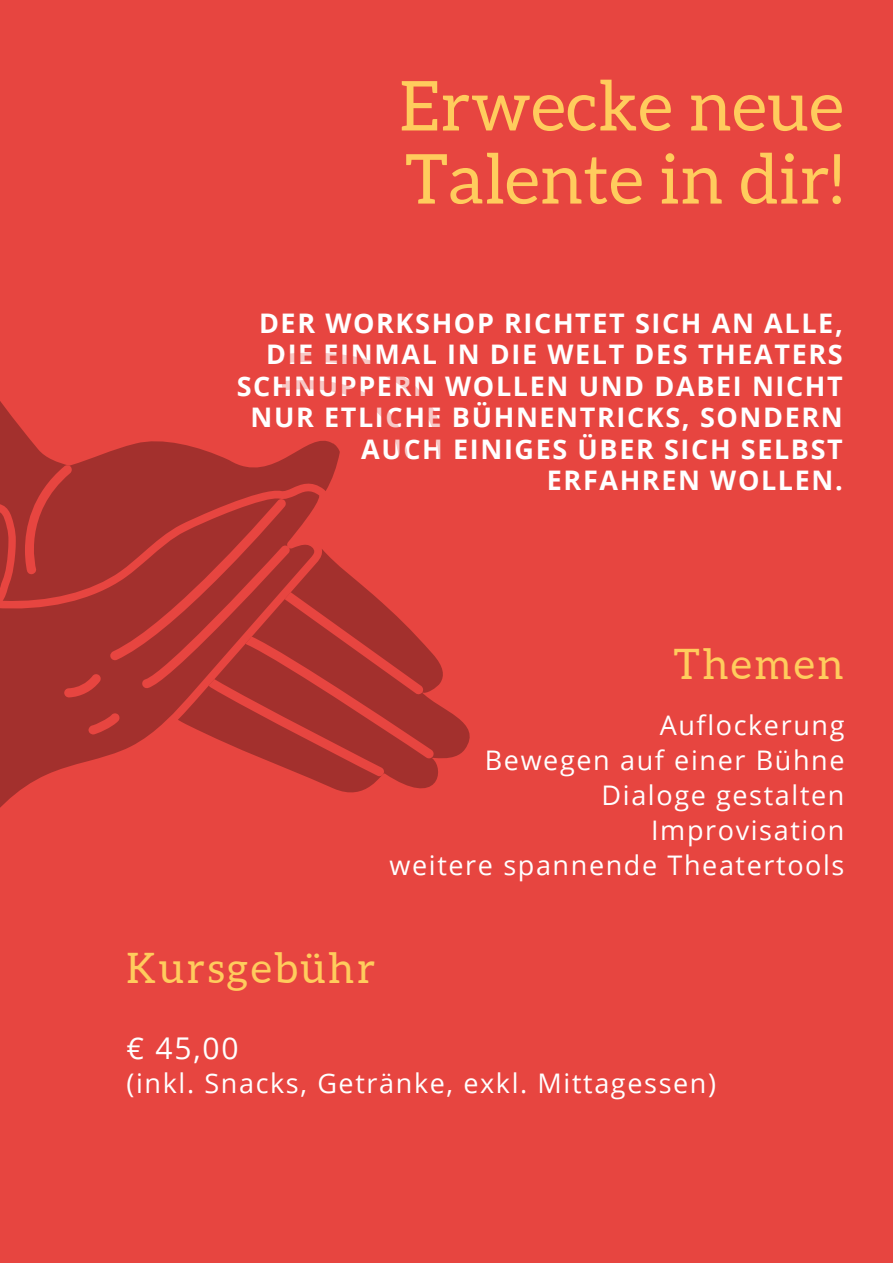
<style>
.page{position:relative;width:893px;height:1264px;background:#fff}
.page>*{position:absolute;margin:0;border:0;box-sizing:border-box;transform-origin:0 0}
.t1{font:69px/73.1px "Aleo";letter-spacing:.01em;color:#ffcc5d}
.t2{font:42px "Aleo";letter-spacing:.06em;color:#ffcc5d}
.t3{font:30px "Open Sans";color:#fff}
.t4{font:700 27px/31.5px "Open Sans";letter-spacing:.06em;color:#fff;text-align:right}
.t5{font:27px/34.8px "Open Sans";letter-spacing:.06em;color:#fff;text-align:right}
</style>
<div class="page">
<div style="left:0;top:0;width:892px;height:1262px;background:#e74540"></div>
<svg style="left:319px;top:711px;width:151px;height:82px"></svg>
<svg style="left:0;top:401px;width:22px;height:87px;fill:#a3302d"></svg>
<svg style="left:0;top:488px;width:319px;height:320px"></svg>
<svg style="left:34px;top:793px;width:194px;height:15px"></svg>
<svg style="left:22px;top:429px;width:426px;height:348px"></svg>
<h1 class="t1" style="left:399px;top:69px;width:445px">Erwecke neue<br>Talente in dir!</h1>
<p class="t4" style="left:237px;top:306px;width:607px">DER WORKSHOP RICHTET SICH AN ALLE,<br>DIE EINMAL IN DIE WELT DES THEATERS<br>SCHNUPPERN WOLLEN UND DABEI NICHT<br>NUR ETLICHE BÜHNENTRICKS, SONDERN<br>AUCH EINIGES ÜBER SICH SELBST<br>ERFAHREN WOLLEN.</p>
<h2 class="t2" style="left:673px;top:640px;width:172px">Themen</h2>
<p class="t5" style="left:389px;top:707px;width:456px">Auflockerung<br>Bewegen auf einer Bühne<br>Dialoge gestalten<br>Improvisation<br>weitere spannende Theatertools</p>
<h2 class="t2" style="left:126px;top:944px;width:250px">Kursgebühr</h2>
<p class="t3" style="left:126px;top:1026px;width:114px">€ 45,00</p>
<p class="t5" style="left:126px;top:1065px;width:591px">(inkl. Snacks, Getränke, exkl. Mittagessen)</p>
</div>
